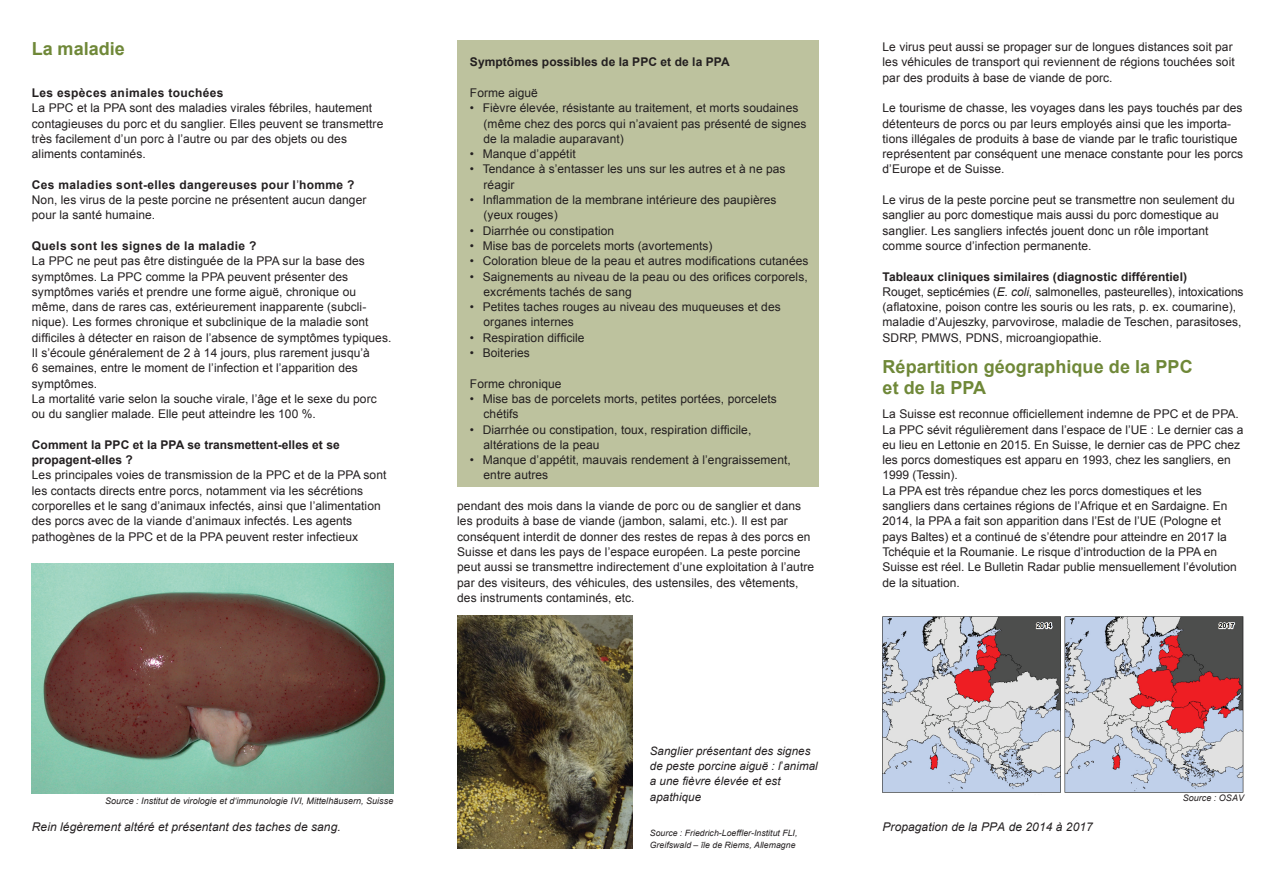
<style>
.page{position:relative;width:1276px;height:893px;background:#fff}
.page>*{position:absolute;margin:0;border:0;box-sizing:border-box;transform-origin:0 0}
.t1{font:700 18px/21px "Arial";letter-spacing:.005em;color:#6f8838}
.t2{font:12px/15.3px "Arial";letter-spacing:.005em;color:#231f20}
.t3{font:700 12px/15.3px "Arial";letter-spacing:.005em;color:#231f20}
.t4{font:italic 12px "Arial";letter-spacing:.005em;color:#231f20}
.t5{font:700 12px "Arial";letter-spacing:.03em;color:#231f20}
.t6{font:italic 11.55px/15.3px "Arial";letter-spacing:.005em;color:#231f20}
.t7{font:italic 9px "Arial";letter-spacing:.005em;color:#231f20}
.t8{font:italic 8.7px/11.6px "Arial";letter-spacing:.005em;color:#231f20}
.s1{font-weight:700}
.s2{font-style:italic}
.s3{font-style:normal;font-size:12px}
</style>
<div class="page">
<img style="left:32px;top:564px;width:361px;height:229px">
<div style="left:457px;top:41px;width:362px;height:446px;background:#bdc29e"></div>
<img style="left:457px;top:616px;width:175px;height:233px">
<img style="left:882px;top:616px;width:362px;height:177px">
<h1 class="t1" style="left:32px;top:39px;width:94px">La maladie</h1>
<p class="t5" style="left:32px;top:85px;width:193px">Les espèces animales touchées</p>
<p class="t2" style="left:32px;top:100px;width:353px">La PPC et la PPA sont des maladies virales fébriles, hautement contagieuses du porc et du sanglier. Elles peuvent se transmettre très facilement d’un porc à l’autre ou par des objets ou des aliments contaminés.</p>
<p class="t2" style="left:32px;top:177px;width:336px"><span class="s1">Ces maladies sont-elles dangereuses pour l</span>’<span class="s1">homme ?<br></span>Non, les virus de la peste porcine ne présentent aucun danger pour la santé humaine.</p>
<p class="t5" style="left:32px;top:238px;width:226px">Quels sont les signes de la maladie ?</p>
<p class="t2" style="left:32px;top:253px;width:361px">La PPC ne peut pas être distinguée de la PPA sur la base des symptômes. La PPC comme la PPA peuvent présenter des symptômes variés et prendre une forme aiguë, chronique ou même, dans de rares cas, extérieurement inapparente (subcli&shy;nique). Les formes chronique et subclinique de la maladie sont difficiles à détecter en raison de l’absence de symptômes typiques.<br>Il s’écoule généralement de 2 à 14 jours, plus rarement jusqu’à<br>6 semaines, entre le moment de l’infection et l’apparition des symptômes.<br>La mortalité varie selon la souche virale, l’âge et le sexe du porc ou du sanglier malade. Elle peut atteindre les 100 %.</p>
<p class="t3" style="left:32px;top:437px;width:309px">Comment la PPC et la PPA se transmettent-elles et se propagent-elles ?</p>
<p class="t2" style="left:32px;top:468px;width:356px">Les principales voies de transmission de la PPC et de la PPA sont les contacts directs entre porcs, notamment via les sécrétions corporelles et le sang d’animaux infectés, ainsi que l’alimentation des porcs avec de la viande d’animaux infectés. Les agents pathogènes de la PPC et de la PPA peuvent rester infectieux</p>
<p class="t3" style="left:470px;top:55px;width:261px">Symptômes possibles de la PPC et de la PPA</p>
<p class="t2" style="left:470px;top:85px;width:69px">Forme aiguë</p>
<p class="t2" style="left:483px;top:100px;width:324px;text-indent:-14px">• Fièvre élevée, résistante au traitement, et morts soudaines (même chez des porcs qui n’avaient pas présenté de signes de la maladie auparavant)</p>
<p class="t2" style="left:470px;top:146px;width:107px">• Manque d’appétit</p>
<p class="t2" style="left:483px;top:162px;width:303px;text-indent:-14px">• Tendance à s’entasser les uns sur les autres et à ne pas réagir</p>
<p class="t2" style="left:483px;top:192px;width:294px;text-indent:-14px">• Inflammation de la membrane intérieure des paupières (yeux rouges)</p>
<p class="t2" style="left:470px;top:223px;width:146px">• Diarrhée ou constipation</p>
<p class="t2" style="left:470px;top:238px;width:244px">• Mise bas de porcelets morts (avortements)</p>
<p class="t2" style="left:470px;top:253px;width:340px">• Coloration bleue de la peau et autres modifications cutanées</p>
<p class="t2" style="left:483px;top:269px;width:326px;text-indent:-14px">• Saignements au niveau de la peau ou des orifices corporels, excréments tachés de sang</p>
<p class="t2" style="left:483px;top:299px;width:299px;text-indent:-14px">• Petites taches rouges au niveau des muqueuses et des organes internes</p>
<p class="t2" style="left:470px;top:330px;width:116px">• Respiration difficile</p>
<p class="t2" style="left:470px;top:345px;width:61px">• Boiteries</p>
<p class="t2" style="left:470px;top:376px;width:93px">Forme chronique</p>
<p class="t2" style="left:483px;top:391px;width:295px;text-indent:-14px">• Mise bas de porcelets morts, petites portées, porcelets chétifs</p>
<p class="t2" style="left:483px;top:422px;width:269px;text-indent:-14px">• Diarrhée ou constipation, toux, respiration difficile, altérations de la peau</p>
<p class="t2" style="left:483px;top:452px;width:309px;text-indent:-14px">• Manque d’appétit, mauvais rendement à l’engraissement, entre autres</p>
<p class="t2" style="left:457px;top:498px;width:358px">pendant des mois dans la viande de porc ou de sanglier et dans les produits à base de viande (jambon, salami, etc.). Il est par conséquent interdit de donner des restes de repas à des porcs en Suisse et dans les pays de l’espace européen. La peste porcine peut aussi se transmettre indirectement d’une exploitation à l’autre par des visiteurs, des véhicules, des ustensiles, des vêtements, des instruments contaminés, etc.</p>
<p class="t2" style="left:882px;top:39px;width:354px">Le virus peut aussi se propager sur de longues distances soit par les véhicules de transport qui reviennent de régions touchées soit par des produits à base de viande de porc.</p>
<p class="t2" style="left:882px;top:100px;width:362px">Le tourisme de chasse, les voyages dans les pays touchés par des détenteurs de porcs ou par leurs employés ainsi que les importa&shy;tions illégales de produits à base de viande par le trafic touristique représentent par conséquent une menace constante pour les porcs d’Europe et de Suisse.</p>
<p class="t2" style="left:882px;top:192px;width:354px">Le virus de la peste porcine peut se transmettre non seulement du sanglier au porc domestique mais aussi du porc domestique au sanglier. Les sangliers infectés jouent donc un rôle important comme source d’infection permanente.</p>
<p class="t2" style="left:882px;top:269px;width:362px"><span class="s1">Tableaux cliniques similaires (diagnostic différentiel)<br></span>Rouget, septicémies (<span class="s2">E. coli</span>, salmonelles, pasteurelles), intoxications (aflatoxine, poison contre les souris ou les rats, p. ex. coumarine), maladie d’Aujeszky, parvovirose, maladie de Teschen, parasitoses, SDRP, PMWS, PDNS, microangiopathie.</p>
<h1 class="t1" style="left:882px;top:356px;width:312px">Répartition géographique de la PPC et de la PPA</h1>
<p class="t2" style="left:882px;top:406px;width:362px">La Suisse est reconnue officiellement indemne de PPC et de PPA.<br>La PPC sévit régulièrement dans l’espace de l’UE : Le dernier cas a eu lieu en Lettonie en 2015. En Suisse, le dernier cas de PPC chez les porcs domestiques est apparu en 1993, chez les sangliers, en 1999 (Tessin).<br>La PPA est très répandue chez les porcs domestiques et les sangliers dans certaines régions de l’Afrique et en Sardaigne. En 2014, la PPA a fait son apparition dans l’Est de l’UE (Pologne et pays Baltes) et a continué de s’étendre pour atteindre en 2017 la Tchéquie et la Roumanie. Le risque d’introduction de la PPA en Suisse est réel. Le Bulletin Radar publie mensuellement l’évolution de la situation.</p>
<p class="t7" style="left:105px;top:795px;width:290px">Source : Institut de virologie et d‘immunologie IVI, Mittelhäusern, Suisse</p>
<p class="t4" style="left:32px;top:819px;width:310px">Rein légèrement altéré et présentant des taches de sang.</p>
<p class="t6" style="left:650px;top:743px;width:169px">Sanglier présentant des signes de peste porcine aiguë : l<span class="s3">’</span>animal a une fièvre élevée et est apathique</p>
<p class="t8" style="left:650px;top:827px;width:149px">Source : Friedrich-Loeffler-Institut FLI,<br>Greifswald – île de Riems, Allemagne</p>
<p class="t4" style="left:882px;top:819px;width:212px">Propagation de la PPA de 2014 à 2017</p>
<p class="t7" style="left:1182px;top:792px;width:63px">Source : OSAV</p>
</div>
